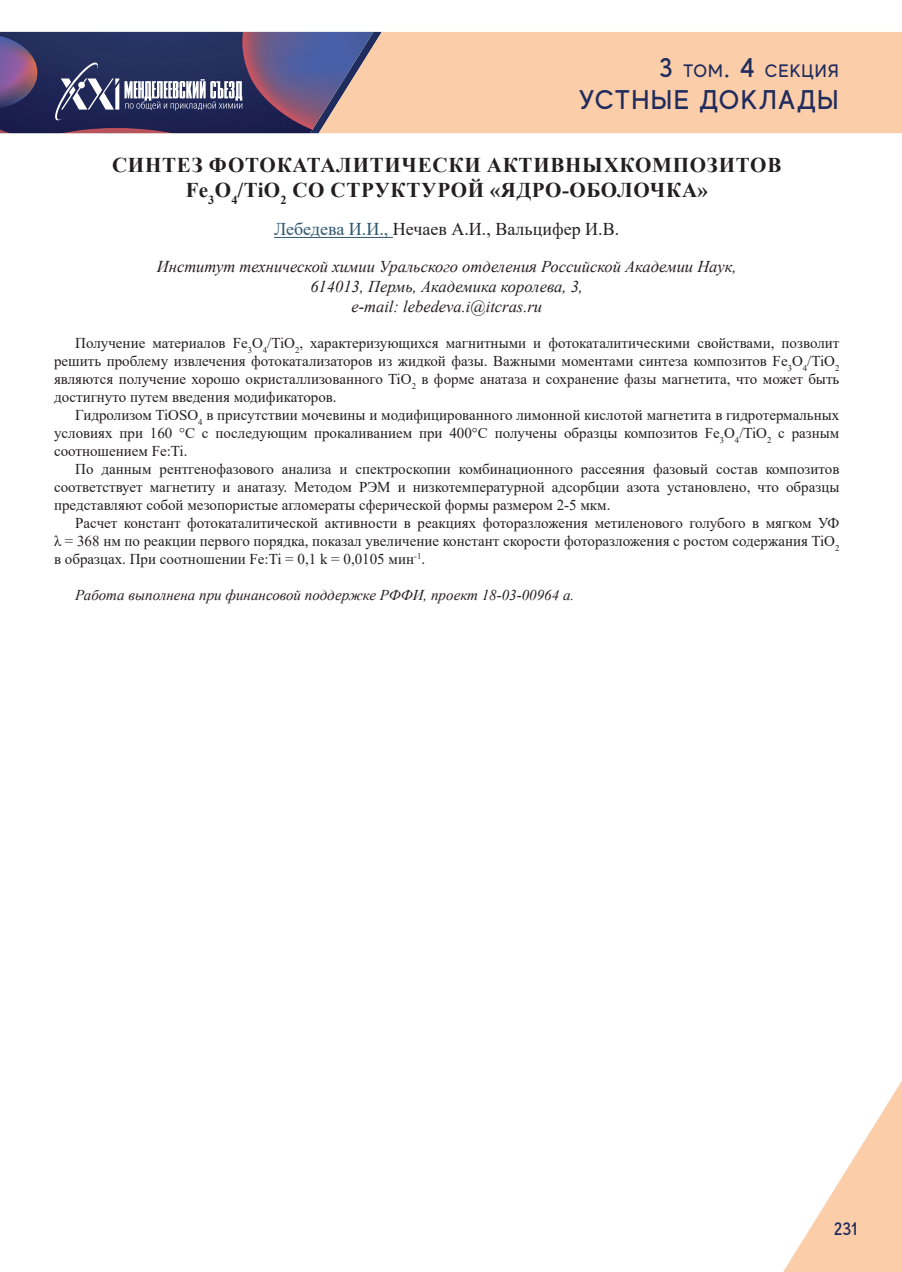
<style>
.page{position:relative;width:902px;height:1272px;background:#fff}
.page>*{position:absolute;margin:0;border:0;box-sizing:border-box;transform-origin:0 0}
.t1{font:500 27px "MADE Evolve Sans";letter-spacing:.05em;color:#1f2c5d}
.t2{font:700 21px/25.2px "Times New Roman";letter-spacing:.035em;color:#231f20;text-align:center}
.t3{font:18px "Times New Roman";color:#231f20}
.t4{font:500 18px "MADE Evolve Sans";letter-spacing:.05em;color:#1f2c5d}
.t5{font:italic 16.5px/19.8px "Times New Roman";color:#231f20;text-align:center}
.t6{font:15px/18px "Times New Roman";color:#231f20;text-align:justify}
.t7{font:italic 15px "Times New Roman";color:#231f20}
.s1{font-size:27px}
.s2{color:#2e576f}
</style>
<div class="page">
<div style="left:382px;top:32px;width:519px;height:101px;background:#fccda9"></div>
<svg style="left:784px;top:1082px;width:117px;height:189px"></svg>
<svg style="left:0;top:32px;width:382px;height:101px;background:#575277"></svg>
<hr style="left:274px;top:237px;width:119px;height:1px;background:#2e576f">
<p class="t4" style="left:659px;top:59px;width:181px"><span class="s1">3</span> ТОМ<span class="s1">. 4</span> СЕКЦИЯ</p>
<h1 class="t1" style="left:578px;top:83px;width:261px">УСТНЫЕ ДОКЛАДЫ</h1>
<h2 class="t2" style="left:112px;top:151px;width:670px">СИНТЕЗ ФОТОКАТАЛИТИЧЕСКИ АКТИВНЫХКОМПОЗИТОВ<br>Fe<sub>3</sub>O<sub>4</sub>/TiO<sub>2</sub> СО СТРУКТУРОЙ «ЯДРО-ОБОЛОЧКА»</h2>
<p class="t3" style="left:274px;top:217px;width:346px"><span class="s2">Лебедева И.И.,</span> Нечаев А.И., Вальцифер И.В.</p>
<p class="t5" style="left:157px;top:256px;width:581px">Институт технической химии Уральского отделения Российской Академии Наук,<br>614013, Пермь, Академика королева, 3,<br>e-mail: lebedeva.i@itcras.ru</p>
<p class="t6" style="left:54px;top:333px;width:786px;text-indent:21px">Получение материалов Fe<sub>3</sub>O<sub>4</sub>/TiO<sub>2</sub>, характеризующихся магнитными и фотокаталитическими свойствами, позволит решить проблему извлечения фотокатализаторов из жидкой фазы. Важными моментами синтеза композитов Fe<sub>3</sub>O<sub>4</sub>/TiO<sub>2 </sub>являются получение хорошо окристаллизованного TiO<sub>2</sub> в форме анатаза и сохранение фазы магнетита, что может быть достигнуто путем введения модификаторов.</p>
<p class="t6" style="left:54px;top:405px;width:786px;text-indent:21px">Гидролизом TiOSO<sub>4</sub> в присутствии мочевины и модифицированного лимонной кислотой магнетита в гидротермальных условиях при 160 °С с последующим прокаливанием при 400°С получены образцы композитов Fe<sub>3</sub>O<sub>4</sub>/TiO<sub>2</sub> с разным соотношением Fe:Ti.</p>
<p class="t6" style="left:54px;top:459px;width:786px;text-indent:21px">По данным рентгенофазового анализа и спектроскопии комбинационного рассеяния фазовый состав композитов соответствует магнетиту и анатазу. Методом РЭМ и низкотемпературной адсорбции азота установлено, что образцы представляют собой мезопористые агломераты сферической формы размером 2-5 мкм.</p>
<p class="t6" style="left:54px;top:513px;width:786px;text-indent:21px">Расчет констант фотокаталитической активности в реакциях фоторазложения метиленового голубого в мягком УФ λ = 368 нм по реакции первого порядка, показал увеличение констант скорости фоторазложения с ростом содержания TiO<sub>2 </sub>в образцах. При соотношении Fe:Ti = 0,1 k = 0,0105 мин<sup>-1</sup>.</p>
<p class="t7" style="left:75px;top:584px;width:500px">Работа выполнена при финансовой поддержке РФФИ, проект 18-03-00964 а.</p>
<p class="t4" style="left:833px;top:1217px;width:26px">231</p>
</div>
